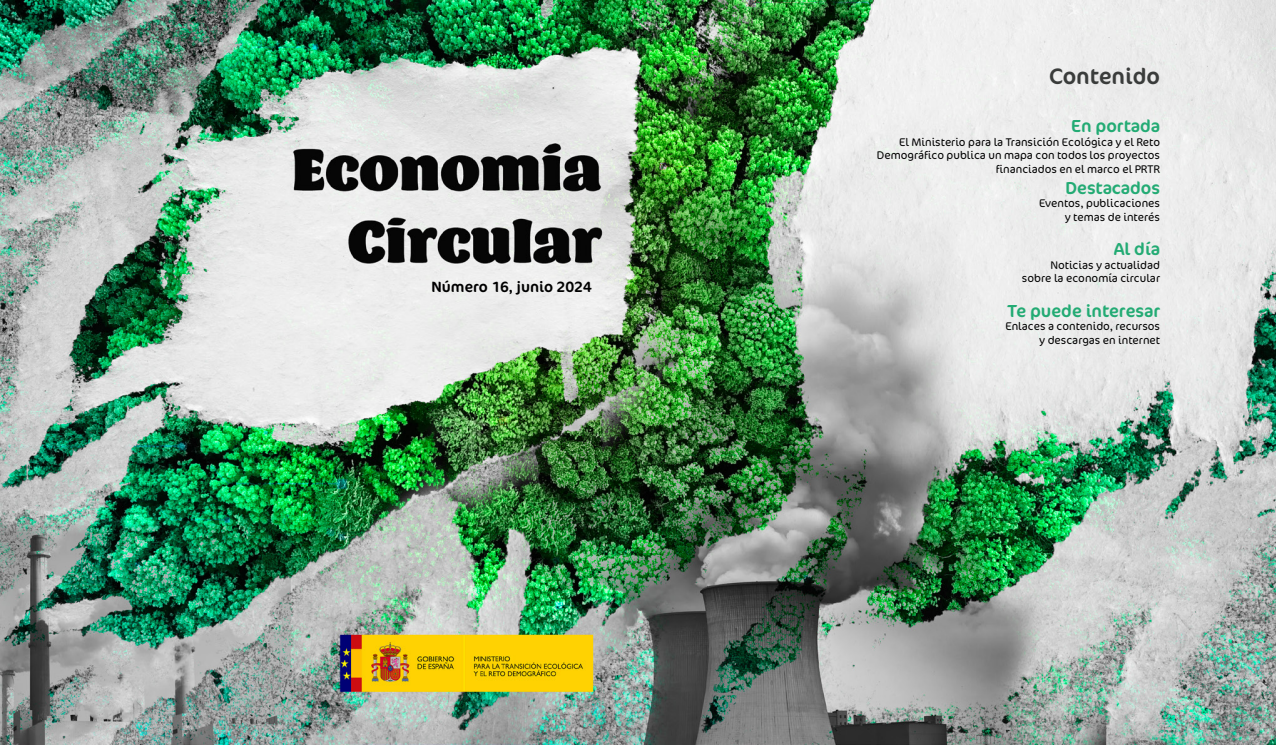
<style>
.page{position:relative;width:1276px;height:745px;background:#fff}
.page>*{position:absolute;margin:0;border:0;box-sizing:border-box;transform-origin:0 0}
.t1{font:22.5px "Cocon Pro";color:#3a3c3b}
.t2{font:17.5px "Cocon Pro";color:#23ab74}
.t3{font:15px "Cocon Pro";color:#000}
.t4{font:300 11.25px/13.5px "Cocon Pro";color:#000;text-align:right}
</style>
<div class="page">
<img style="left:0;top:0;width:1276px;height:744px">
<h3 class="t3" style="left:431px;top:276px;width:162px">Número 16, junio 2024</h3>
<h1 class="t1" style="left:1049px;top:61px;width:112px">Contenido</h1>
<h2 class="t2" style="left:1071px;top:114px;width:90px">En portada</h2>
<p class="t4" style="left:877px;top:135px;width:285px">El Ministerio para la Transición Ecológica y el Reto<br>Demográfico publica un mapa con todos los proyectos financiados en el marco el PRTR</p>
<h2 class="t2" style="left:1065px;top:176px;width:96px">Destacados</h2>
<p class="t4" style="left:1039px;top:196px;width:122px">Eventos, publicaciones y temas de interés</p>
<h2 class="t2" style="left:1113px;top:237px;width:48px">Al día</h2>
<p class="t4" style="left:1022px;top:258px;width:140px">Noticias y actualidad sobre la economía circular</p>
<h2 class="t2" style="left:1007px;top:299px;width:154px">Te puede interesar</h2>
<p class="t4" style="left:1005px;top:319px;width:156px">Enlaces a contenido, recursos y descargas en internet</p>
</div>
